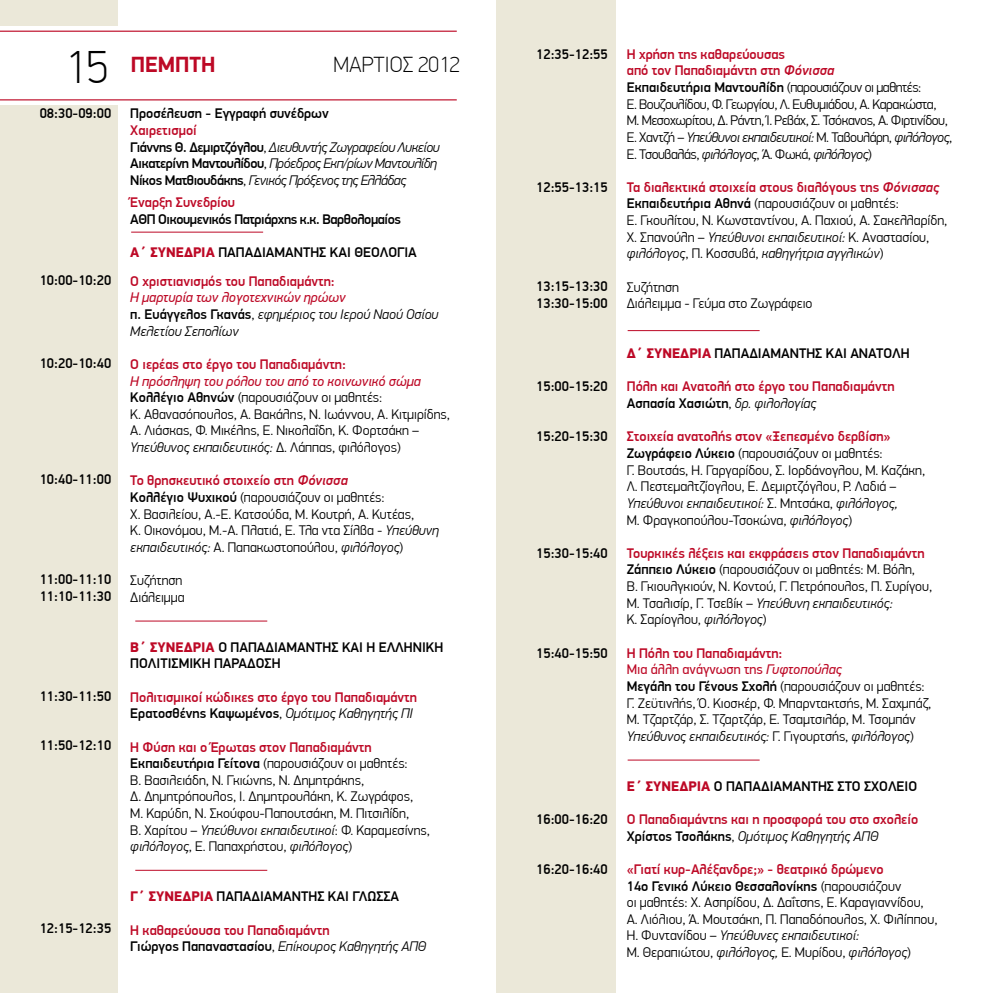
<style>
.page{position:relative;width:993px;height:993px;background:#fff}
.page>*{position:absolute;margin:0;border:0;box-sizing:border-box;transform-origin:0 0}
.t1{font:100 22.05px "PF Din Display Pro";color:#000}
.t2{font:700 22.05px "PF Din Display Pro";color:#bd0926}
.t3{font:300 14px/16.6px "PF Din Display Pro";color:#000}
.t4{font:500 14px/16.6px "PF Din Display Pro";color:#bd0926}
.t5{font:500 14px/16.6px "PF Din Display Pro";color:#000}
.t6{font:300 14px/16.6px "PF Din Display Pro";letter-spacing:-.03em;color:#000}
.t7{font:italic 300 14px/16.6px "PF Din Display Pro";letter-spacing:-.03em;color:#000}
.t8{font:italic 300 14px/16.6px "PF Din Display Pro";color:#000}
.t9{font:500 14px "PF Din Display Pro";letter-spacing:-.03em;color:#000}
.s1{font-weight:100;font-size:46.55px;color:#000}
.s2{font-weight:500;font-style:normal;color:#bd0926}
.s3{font-weight:500;font-style:normal}
.s4{font-style:normal}
.s5{font-weight:900}
.s6{color:#000}
.s7{font-weight:400;color:#bd0926}
.s8{font-weight:400;font-style:italic;color:#bd0926}
.s9{font-weight:500}
.s10{font-style:italic}
.s11{font-weight:500;color:#bd0926}
.s12{font-weight:500;font-style:italic;color:#bd0926}
.s13{font-weight:900;color:#bd0926}
.s14{font-weight:300;color:#000}
.s15{font-weight:300;font-style:italic;color:#000}
</style>
<div class="page">
<div style="left:0;top:105px;width:117px;height:887px;background:#ebe8d9"></div>
<div style="left:0;top:0;width:117px;height:25px;background:#ebe8d9"></div>
<div style="left:496px;top:0;width:120px;height:992px;background:#ebe8d9"></div>
<hr style="left:0;top:99px;width:456px;height:1px;background:#bd0926">
<hr style="left:0;top:31px;width:456px;height:1px;background:#bd0926">
<hr style="left:131px;top:231px;width:132px;height:1px;background:#bd0926">
<hr style="left:627px;top:330px;width:132px;height:1px;background:#bd0926">
<hr style="left:627px;top:759px;width:132px;height:1px;background:#bd0926">
<hr style="left:135px;top:620px;width:132px;height:1px;background:#bd0926">
<hr style="left:135px;top:869px;width:132px;height:1px;background:#bd0926">
<h1 class="t2" style="left:64px;top:52px;width:152px"><span class="s1">15</span> ΠΕΜΠΤΗ</h1>
<h1 class="t1" style="left:333px;top:52px;width:128px">ΜΑΡΤΙΟΣ 2012</h1>
<p class="t5" style="left:40px;top:105px;width:73px">08:30-09:00</p>
<p class="t5" style="left:40px;top:271px;width:73px">10:00-10:20</p>
<p class="t5" style="left:40px;top:355px;width:73px">10:20-10:40</p>
<p class="t5" style="left:40px;top:471px;width:73px">10:40-11:00</p>
<p class="t5" style="left:40px;top:571px;width:73px">11:00-11:10<br>11:10-11:30</p>
<p class="t5" style="left:40px;top:687px;width:73px">11:30-11:50</p>
<p class="t5" style="left:40px;top:737px;width:73px">11:50-12:10</p>
<p class="t5" style="left:40px;top:920px;width:73px">12:15-12:35</p>
<p class="t5" style="left:130px;top:106px;width:200px">Προσέλευση - Εγγραφή συνέδρων</p>
<p class="t7" style="left:130px;top:122px;width:311px"><span class="s2">Χαιρετισμοί<br></span><span class="s3">Γιάννης Θ. Δεμιρτζόγλου</span><span class="s4">,</span> Διευθυντής Ζωγραφείου Λυκείου <span class="s3">Αικατερίνη Μαντουλίδου</span><span class="s4">,</span> Πρόεδρος Εκπ/ρίων Μαντουλίδη <span class="s3">Νίκος Ματθιουδάκης</span><span class="s4">,</span> Γενικός Πρόξενος της Ελλάδας</p>
<p class="t4" style="left:130px;top:194px;width:106px">Έναρξη Συνεδρίου</p>
<p class="t9" style="left:130px;top:210px;width:272px">ΑΘΠ Οικουμενικός Πατριάρχης κ.κ. Βαρθολομαίος</p>
<p class="t4" style="left:130px;top:238px;width:288px;line-height:28.9px"><span class="s5">Α΄ ΣΥΝΕΔΡΙΑ</span> <span class="s6">ΠΑΠΑΔΙΑΜΑΝΤΗΣ ΚΑΙ ΘΕΟΛΟΓΙΑ<br></span>Ο χριστιανισμός του Παπαδιαμάντη:</p>
<p class="t8" style="left:130px;top:289px;width:309px"><span class="s7">H μαρτυρία των λογοτεχνικών ηρώων<br></span><span class="s3">π. Ευάγγελος Γκανάς</span><span class="s4">,</span> εφημέριος του Ιερού Ναού Οσίου<br>Μελετίου Σεπολίων</p>
<p class="t4" style="left:130px;top:356px;width:217px">Ο ιερέας στο έργο του Παπαδιαμάντη:</p>
<p class="t3" style="left:130px;top:372px;width:321px"><span class="s8">Η πρόσληψη του ρόλου του από το κοινωνικό σώμα </span><span class="s9">Κολλέγιο Αθηνών</span> (παρουσιάζουν οι μαθητές:<br>Κ. Αθανασόπουλος, Α. Βακάλης, Ν. Ιωάννου, Α. Κιτμιρίδης, Α. Λιάσκας, Φ. Μικέλης, Ε. Νικολαΐδη, Κ. Φορτσάκη – <span class="s10">Υπεύθυνος εκπαιδευτικός:</span> Δ. Λάππας, φιλόλογος)</p>
<p class="t3" style="left:130px;top:472px;width:310px"><span class="s11">Το θρησκευτικό στοιχείο στη</span> <span class="s12">Φόνισσα<br></span><span class="s9">Κολλέγιο Ψυχικού</span> (παρουσιάζουν οι μαθητές:<br>Χ. Βασιλείου, Α.-Ε. Κατσούδα, Μ. Κουτρή, Α. Κυτέας,<br>Κ. Οικονόμου, Μ.-Α. Πλατιά, Ε. Τλα ντα Σίλβα - <span class="s10">Υπεύθυνη εκπαιδευτικός:</span> Α. Παπακωστοπούλου, <span class="s10">φιλόλογος</span>)</p>
<p class="t3" style="left:130px;top:572px;width:56px">Συζήτηση<br>Διάλειμμα</p>
<p class="t5" style="left:130px;top:638px;width:314px"><span class="s13">Β΄ ΣΥΝΕΔΡΙΑ</span> Ο ΠΑΠΑΔΙΑΜΑΝΤΗΣ ΚΑΙ Η ΕΛΛΗΝΙΚΗ<br>ΠΟΛΙΤΙΣΜΙΚΗ ΠΑΡΑΔΟΣΗ</p>
<p class="t4" style="left:130px;top:688px;width:288px">Πολιτισμικοί κώδικες στο έργο του Παπαδιαμάντη<br><span class="s6">Ερατοσθένης Καψωμένος</span><span class="s14">,</span> <span class="s15">Ομότιμος Καθηγητής ΠΙ</span></p>
<p class="t3" style="left:130px;top:738px;width:301px"><span class="s11">Η Φύση και ο Έρωτας στον Παπαδιαμάντη </span><span class="s9">Εκπαιδευτήρια Γείτονα</span> (παρουσιάζουν οι μαθητές:<br>Β. Βασιλειάδη, Ν. Γκιώνης, Ν. Δημητράκης,<br>Δ. Δημητρόπουλος, Ι. Δημητρουλάκη, Κ. Ζωγράφος,<br>Μ. Καρύδη, Ν. Σκούφου-Παπουτσάκη, Μ. Πιτσιλίδη,<br>Β. Χαρίτου – <span class="s10">Υπεύθυνοι εκπαιδευτικοί</span>: Φ. Καραμεσίνης, <span class="s10">φιλόλογος</span>, Ε. Παπαχρήστου, <span class="s10">φιλόλογος</span>)</p>
<p class="t5" style="left:130px;top:888px;width:270px"><span class="s13">Γ΄ ΣΥΝΕΔΡΙΑ</span> ΠΑΠΑΔΙΑΜΑΝΤΗΣ ΚΑΙ ΓΛΩΣΣΑ</p>
<p class="t4" style="left:130px;top:921px;width:297px">Η καθαρεύουσα του Παπαδιαμάντη<br><span class="s6">Γιώργος Παπαναστασίου</span><span class="s14">,</span> <span class="s15">Επίκουρος Καθηγητής ΑΠΘ</span></p>
<p class="t5" style="left:536px;top:46px;width:73px">12:35-12:55</p>
<p class="t5" style="left:536px;top:179px;width:73px">12:55-13:15</p>
<p class="t5" style="left:536px;top:278px;width:73px">13:15-13:30<br>13:30-15:00</p>
<p class="t5" style="left:536px;top:378px;width:73px">15:00-15:20</p>
<p class="t5" style="left:536px;top:428px;width:73px">15:20-15:30</p>
<p class="t5" style="left:536px;top:544px;width:73px">15:30-15:40</p>
<p class="t5" style="left:536px;top:644px;width:73px">15:40-15:50</p>
<p class="t5" style="left:536px;top:810px;width:73px">16:00-16:20</p>
<p class="t5" style="left:536px;top:860px;width:73px">16:20-16:40</p>
<p class="t6" style="left:626px;top:46px;width:327px"><span class="s11">Η χρήση της καθαρεύουσας<br>από τον Παπαδιαμάντη στη</span> <span class="s12">Φόνισσα<br></span><span class="s9">Εκπαιδευτήρια Μαντουλίδη</span> (παρουσιάζουν οι μαθητές:<br>Ε. Βουζουλίδου, Φ. Γεωργίου, Λ. Ευθυμιάδου, Α. Καρακώστα, Μ. Μεσοχωρίτου, Δ. Ράντη, Ί. Ρεβάχ, Σ. Τσόκανος, Α. Φιρτινίδου, Ε. Χαντζή – <span class="s10">Υπεύθυνοι εκπαιδευτικοί:</span> Μ. Ταβουλάρη, <span class="s10">φιλόλογος</span>, Ε. Τσουβαλάς, <span class="s10">φιλόλογος</span>, Ά. Φωκά, <span class="s10">φιλόλογος</span>)</p>
<p class="t3" style="left:626px;top:179px;width:322px"><span class="s11">Τα διαλεκτικά στοιχεία στους διαλόγους της</span> <span class="s12">Φόνισσας </span><span class="s9">Εκπαιδευτήρια Αθηνά</span> (παρουσιάζουν οι μαθητές:<br>Ε. Γκουλίτου, Ν. Κωνσταντίνου, Α. Παχιού, Α. Σακελλαρίδη, Χ. Σπανούλη – <span class="s10">Υπεύθυνοι εκπαιδευτικοί:</span> Κ. Αναστασίου, <span class="s10">φιλόλογος</span>, Π. Κοσσυβά, <span class="s10">καθηγήτρια αγγλικών</span>)</p>
<p class="t3" style="left:626px;top:279px;width:187px">Συζήτηση<br>Διάλειμμα - Γεύμα στο Ζωγράφειο</p>
<p class="t5" style="left:626px;top:345px;width:284px"><span class="s13">Δ΄ ΣΥΝΕΔΡΙΑ</span> ΠΑΠΑΔΙΑΜΑΝΤΗΣ ΚΑΙ ΑΝΑΤΟΛΗ</p>
<p class="t4" style="left:626px;top:378px;width:269px">Πόλη και Ανατολή στο έργο του Παπαδιαμάντη<br><span class="s6">Ασπασία Χασιώτη</span><span class="s14">,</span> <span class="s15">δρ. φιλολογίας</span></p>
<p class="t3" style="left:626px;top:428px;width:300px"><span class="s11">Στοιχεία ανατολής στον «Ξεπεσμένο δερβίση» </span><span class="s9">Ζωγράφειο Λύκειο</span> (παρουσιάζουν οι μαθητές:<br>Γ. Βουτσάς, Η. Γαργαρίδου, Σ. Ιορδάνογλου, Μ. Καζάκη, Λ. Πεστεμαλτζίογλου, Ε. Δεμιρτζόγλου, Ρ. Λαδιά – <span class="s10">Υπεύθυνοι εκπαιδευτικοί:</span> Σ. Μητσάκα, <span class="s10">φιλόλογος,<br></span>Μ. Φραγκοπούλου-Τσοκώνα, <span class="s10">φιλόλογος</span>)</p>
<p class="t3" style="left:626px;top:544px;width:307px"><span class="s11">Τουρκικές λέξεις και εκφράσεις στον Παπαδιαμάντη </span><span class="s9">Ζάππειο Λύκειο</span> (παρουσιάζουν οι μαθητές: Μ. Βόλη,<br>Β. Γκιουλγκιούν, Ν. Κοντού, Γ. Πετρόπουλος, Π. Συρίγου, Μ. Τσαλισίρ, Γ. Τσεβίκ – <span class="s10">Υπεύθυνη εκπαιδευτικός:<br></span>Κ. Σαρίογλου, <span class="s10">φιλόλογος</span>)</p>
<p class="t3" style="left:626px;top:644px;width:306px"><span class="s11">Η Πόλη του Παπαδιαμάντη:<br></span><span class="s7">Mια άλλη ανάγνωση της</span> <span class="s8">Γυφτοπούλας<br></span><span class="s9">Μεγάλη του Γένους Σχολή</span> (παρουσιάζουν οι μαθητές:<br>Γ. Ζεϋτινλής, Ό. Κιοσκέρ, Φ. Μπαρντακτσής, Μ. Σαχμπάζ, Μ. Τζαρτζάρ, Σ. Τζαρτζάρ, Ε. Τσαμτσιλάρ, Μ. Τσομπάν <span class="s10">Υπεύθυνος εκπαιδευτικός:</span> Γ. Γιγουρτσής, <span class="s10">φιλόλογος</span>)</p>
<p class="t5" style="left:626px;top:777px;width:292px"><span class="s13">Ε΄ ΣΥΝΕΔΡΙΑ</span> Ο ΠΑΠΑΔΙΑΜΑΝΤΗΣ ΣΤΟ ΣΧΟΛΕΙΟ</p>
<p class="t4" style="left:626px;top:810px;width:293px">Ο Παπαδιαμάντης και η προσφορά του στο σχολείο<br><span class="s6">Χρίστος Τσολάκης</span><span class="s14">,</span> <span class="s15">Ομότιμος Καθηγητής ΑΠΘ</span></p>
<p class="t3" style="left:626px;top:860px;width:312px"><span class="s11">«Γιατί κυρ-Αλέξανδρε;» - θεατρικό δρώμενο<br></span><span class="s9">14ο Γενικό Λύκειο Θεσσαλονίκης</span> (παρουσιάζουν<br>οι μαθητές: Χ. Ασπρίδου, Δ. Δαΐτσης, Ε. Καραγιαννίδου, Α. Λιόλιου, Ά. Μουτσάκη, Π. Παπαδόπουλος, Χ. Φιλίππου, Η. Φυντανίδου – <span class="s10">Υπεύθυνες εκπαιδευτικοί:<br></span>Μ. Θεραπιώτου, <span class="s10">φιλόλογος,</span> Ε. Μυρίδου, <span class="s10">φιλόλογος</span>)</p>
</div>
